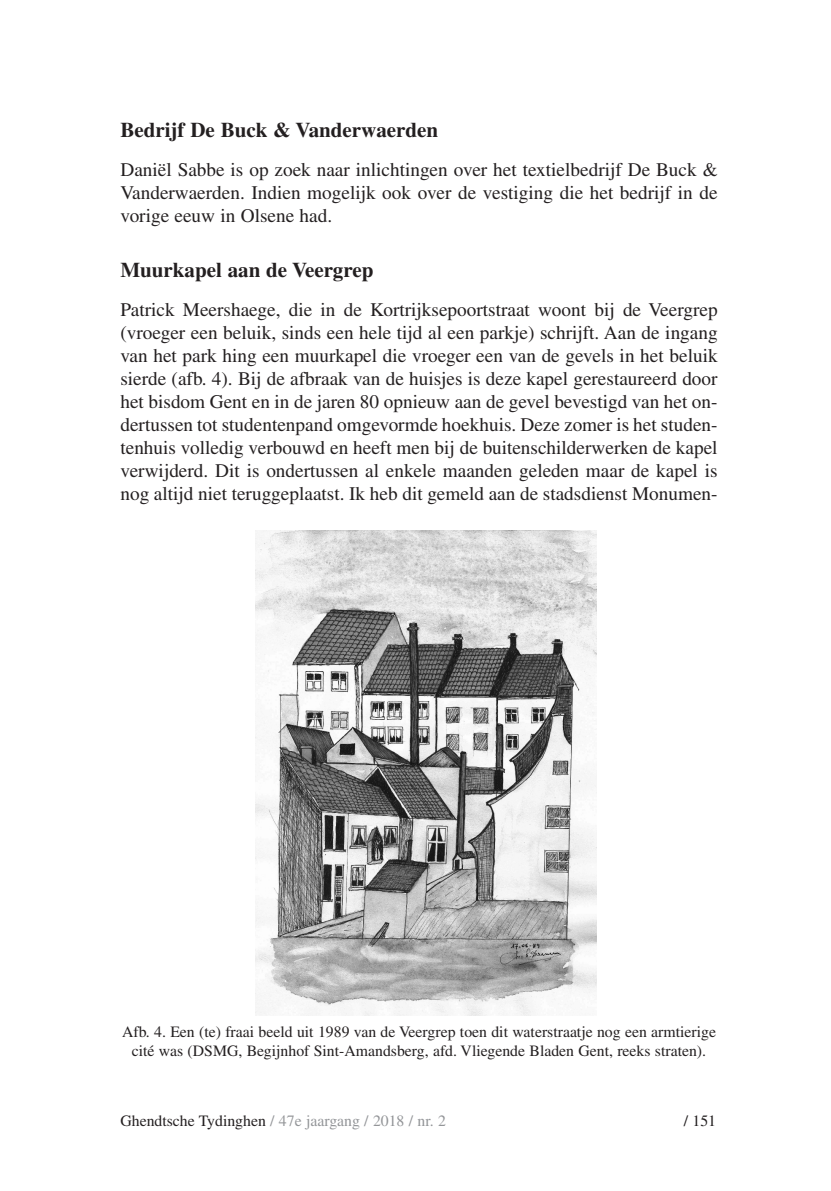
<style>
.page{position:relative;width:831px;height:1191px;background:#fff}
.page>*{position:absolute;margin:0;border:0;box-sizing:border-box;transform-origin:0 0}
.t1{font:700 21px "Times";color:#231f20}
.t2{font:19.25px/23.1px "Times";color:#231f20;text-align:justify}
.t3{font:15.75px/18.9px "Times";color:#231f20;text-align:center}
.t4{font:15.75px "Times";color:#939598}
.s1{color:#231f20}
</style>
<div class="page">
<img style="left:255px;top:531px;width:341px;height:484px">
<p class="t1" style="left:120px;top:122px;width:319px">Bedrijf De Buck &amp; Vanderwaerden</p>
<p class="t2" style="left:120px;top:159px;width:598px">Daniël Sabbe is op zoek naar inlichtingen over het textielbedrijf De Buck &amp; Vanderwaerden. Indien mogelijk ook over de vestiging die het bedrijf in de vorige eeuw in Olsene had.</p>
<p class="t1" style="left:120px;top:262px;width:254px">Muurkapel aan de Veergrep</p>
<p class="t2" style="left:120px;top:299px;width:598px">Patrick Meershaege, die in de Kortrijksepoortstraat woont bij de Veergrep (vroeger een beluik, sinds een hele tijd al een parkje) schrijft. Aan de ingang van het park hing een muurkapel die vroeger een van de gevels in het beluik sierde (afb. 4). Bij de afbraak van de huisjes is deze kapel gerestaureerd door het bisdom Gent en in de jaren 80 opnieuw aan de gevel bevestigd van het on&shy;dertussen tot studentenpand omgevormde hoekhuis. Deze zomer is het studen&shy;tenhuis volledig verbouwd en heeft men bij de buitenschilderwerken de kapel verwijderd. Dit is ondertussen al enkele maanden geleden maar de kapel is nog altijd niet teruggeplaatst. Ik heb dit gemeld aan de stadsdienst Monumen-</p>
<p class="t3" style="left:122px;top:1023px;width:595px">Afb. 4. Een (te) fraai beeld uit 1989 van de Veergrep toen dit waterstraatje nog een armtierige cité was (DSMG, Begijnhof Sint-Amandsberg, afd. Vliegende Bladen Gent, reeks straten).</p>
<p class="t4" style="left:120px;top:1114px;width:327px"><span class="s1">Ghendtsche Tydinghen</span> / 47e jaargang / 2018 / nr. 2</p>
<p class="t3" style="left:683px;top:1112px;width:34px">/ 151</p>
</div>
